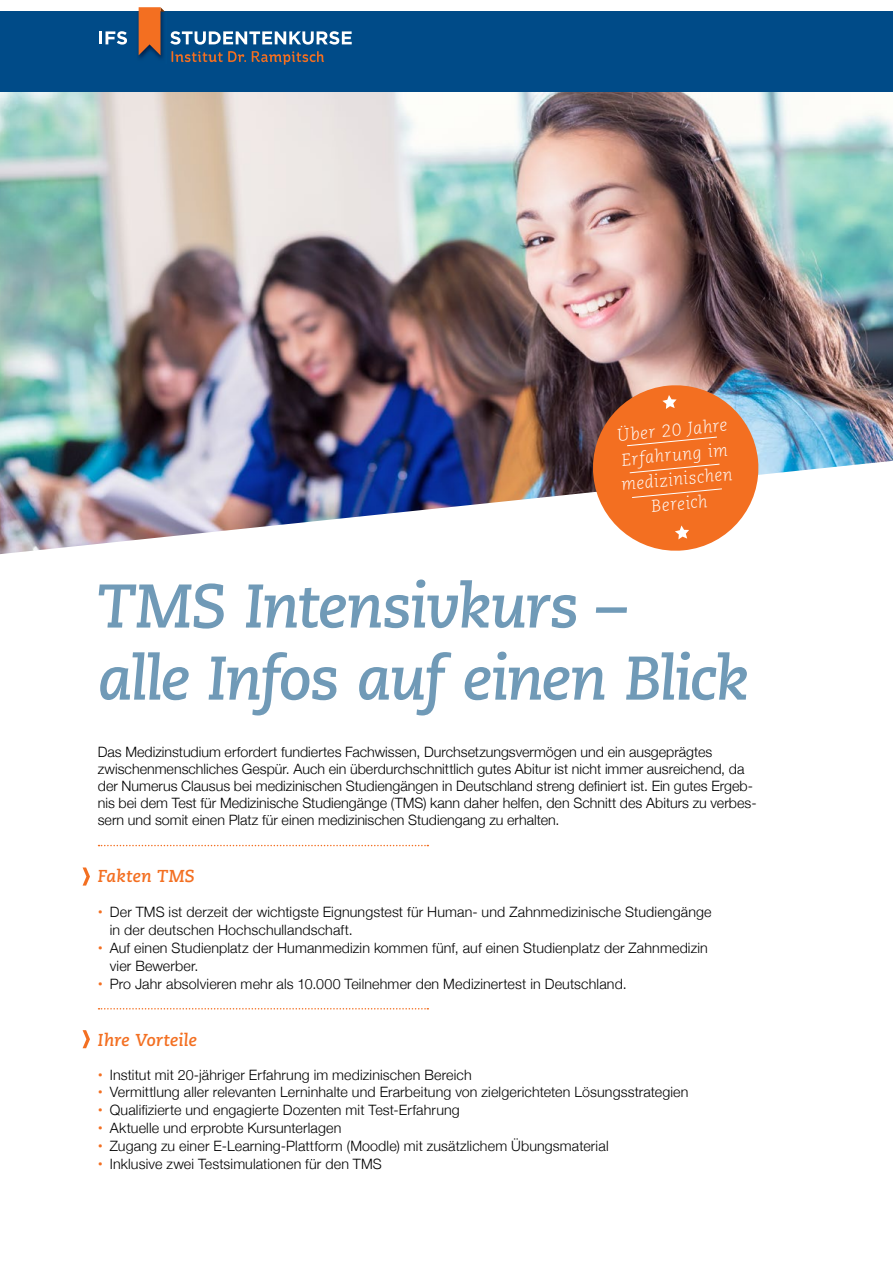
<style>
.page{position:relative;width:893px;height:1263px;background:#fff}
.page>*{position:absolute;margin:0;border:0;box-sizing:border-box;transform-origin:0 0}
.t1{font:italic 700 61.5px/72.2px "Caecilia LT Std";letter-spacing:-.03em;color:#709ab7}
.t2{font:italic 700 17.25px "Caecilia LT Std";letter-spacing:.015em;color:#f36f21}
.t3{font:italic 300 17.1px/24.6px "Caecilia LT Std";color:#fff;text-align:center}
.t4{font:300 14.25px/17.1px "Helvetica Neue";letter-spacing:.005em;color:#000}
.s1{font-weight:400;color:#f36f21}
</style>
<div class="page">
<svg style="left:99px;top:845px;width:329px;height:1px"></svg>
<svg style="left:99px;top:1008px;width:329px;height:1px"></svg>
<svg style="left:83px;top:1030px;width:7px;height:18px"></svg>
<svg style="left:83px;top:867px;width:7px;height:18px"></svg>
<img style="left:0;top:92px;width:893px;height:462px">
<svg style="left:589px;top:381px;width:173px;height:173px;background:#e18651"></svg>
<div style="left:0;top:11px;width:893px;height:81px;background:#004b88"></div>
<img style="left:138px;top:12px;width:1px;height:46px">
<svg style="left:99px;top:31px;width:28px;height:14px"></svg>
<svg style="left:139px;top:7px;width:213px;height:58px"></svg>
<p class="t3" style="left:615px;top:424px;width:113px;rotate:-6deg">Über 20 Jahre<br>Erfahrung im medizinischen<br>Bereich</p>
<h1 class="t1" style="left:98px;top:571px;width:652px">TMS Intensivkurs –<br>alle Infos auf einen Blick</h1>
<p class="t4" style="left:98px;top:742px;width:660px">Das Medizinstudium erfordert fundiertes Fachwissen, Durchsetzungsvermögen und ein ausgeprägtes zwischenmenschliches Gespür. Auch ein überdurchschnittlich gutes Abitur ist nicht immer ausreichend, da der Numerus Clausus bei medizinischen Studiengängen in Deutschland streng definiert ist. Ein gutes Ergeb&shy;nis bei dem Test für Medizinische Studiengänge (TMS) kann daher helfen, den Schnitt des Abiturs zu verbes&shy;sern und somit einen Platz für einen medizinischen Studiengang zu erhalten.</p>
<p class="t2" style="left:98px;top:866px;width:99px">Fakten TMS</p>
<p class="t4" style="left:110px;top:901px;width:603px;line-height:18px;text-indent:-12px"><span class="s1">•</span> Der TMS ist derzeit der wichtigste Eignungstest für Human- und Zahnmedizinische Studiengänge in der deutschen Hochschullandschaft.</p>
<p class="t4" style="left:110px;top:937px;width:599px;line-height:18px;text-indent:-12px"><span class="s1">•</span> Auf einen Studienplatz der Humanmedizin kommen fünf, auf einen Studienplatz der Zahnmedizin vier Bewerber.</p>
<p class="t4" style="left:98px;top:974px;width:530px"><span class="s1">•</span> Pro Jahr absolvieren mehr als 10.000 Teilnehmer den Medizinertest in Deutschland.</p>
<p class="t2" style="left:98px;top:1029px;width:100px">Ihre Vorteile</p>
<p class="t4" style="left:98px;top:1065px;width:375px"><span class="s1">•</span> Institut mit 20-jähriger Erfahrung im medizinischen Bereich</p>
<p class="t4" style="left:98px;top:1082px;width:592px"><span class="s1">•</span> Vermittlung aller relevanten Lerninhalte und Erarbeitung von zielgerichteten Lösungsstrategien</p>
<p class="t4" style="left:98px;top:1100px;width:363px"><span class="s1">•</span> Qualifizierte und engagierte Dozenten mit Test-Erfahrung</p>
<p class="t4" style="left:98px;top:1118px;width:245px"><span class="s1">•</span> Aktuelle und erprobte Kursunterlagen</p>
<p class="t4" style="left:98px;top:1136px;width:512px"><span class="s1">•</span> Zugang zu einer E-Learning-Plattform (Moodle) mit zusätzlichem Übungsmaterial</p>
<p class="t4" style="left:98px;top:1154px;width:286px"><span class="s1">•</span> Inklusive zwei Testsimulationen für den TMS</p>
</div>
